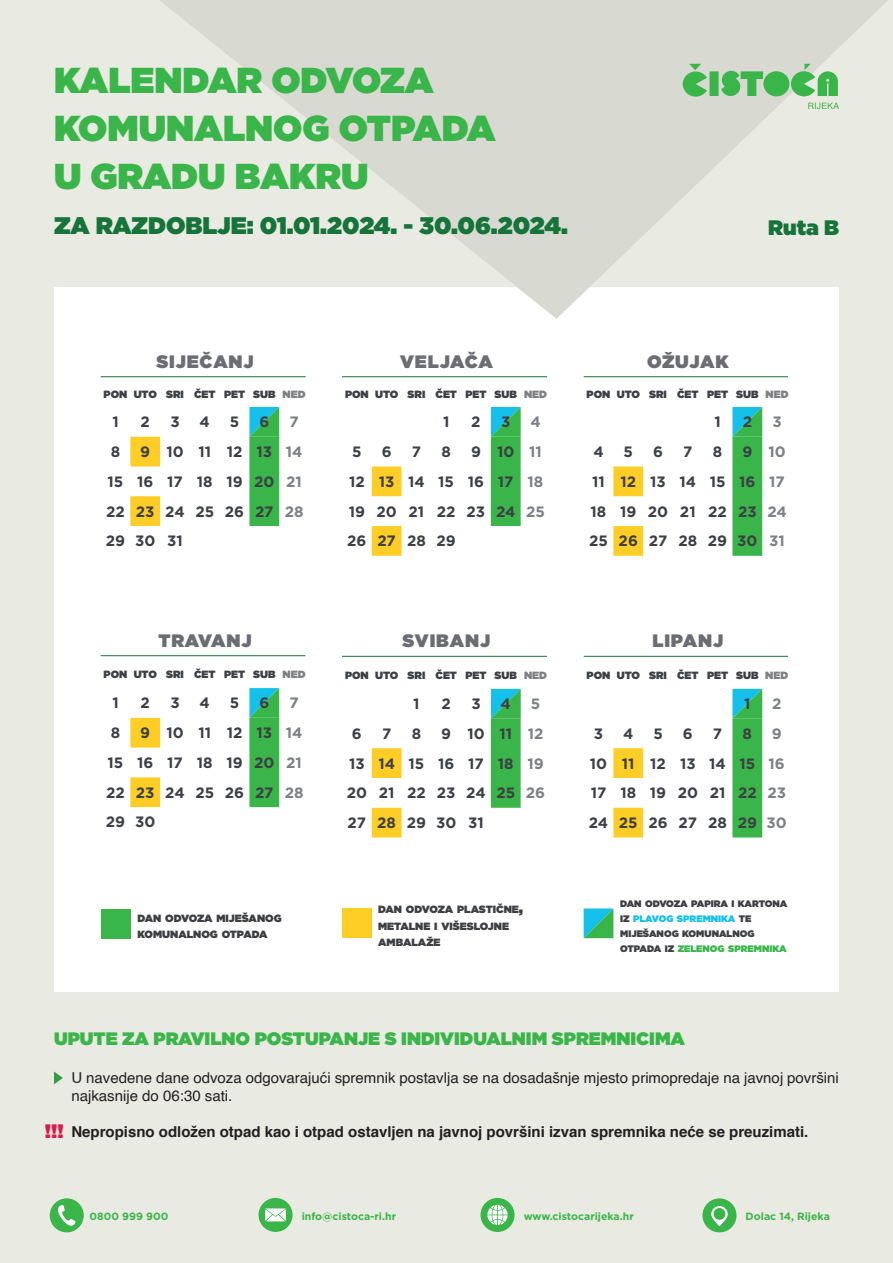
<style>
.page{position:relative;width:893px;height:1263px;background:#e9eae1}
.page>*{position:absolute;margin:0;border:0;box-sizing:border-box;transform-origin:0 0}
.t1{font:900 36px/48px "Gotham";color:#3ab54a}
.t2{font:900 24px "Gotham";color:#16743a}
.t3{font:900 21px "Gotham";color:#16743a}
.t4{font:900 19.5px "Gotham";color:#d91b4d}
.t5{font:900 18px "Gotham";color:#3ab54a}
.t6{font:900 18px "Gotham";letter-spacing:.05em;color:#6b6d73}
.t7{font:700 15px/29.7px "Gotham";color:#3c3f44;text-align:justify}
.t8{font:15px/18px "Helvetica";color:#231f20}
.t9{font:700 15px "Helvetica";color:#231f20}
.t10{font:700 15px "Gotham";color:#7d8184}
.t11{font:900 10.5px "Gotham";color:#3c3f44}
.t12{font:900 10.5px/16.5px "Gotham";color:#3e3f43}
.t13{font:700 10.5px "Gotham";color:#3ab54a}
.t14{font:900 9.45px/15px "Gotham";color:#3e3f43}
.s1{color:#7d8184}
.s2{font-size:15px}
.s3{color:#15c0eb}
.s4{color:#3ab54a}
</style>
<div class="page">
<div style="left:54px;top:287px;width:785px;height:705px;background:#fff"></div>
<div style="left:259px;top:1198px;width:34px;height:34px;background:#3ab54a;border-radius:50%"></div>
<svg style="left:265px;top:1208px;width:21px;height:13px"></svg>
<div style="left:50px;top:1198px;width:34px;height:34px;background:#3ab54a;border-radius:50%"></div>
<svg style="left:58px;top:1205px;width:18px;height:21px"></svg>
<div style="left:480px;top:1198px;width:34px;height:34px;background:#3ab54a;border-radius:50%"></div>
<svg style="left:487px;top:1205px;width:21px;height:20px"></svg>
<div style="left:702px;top:1198px;width:34px;height:34px;background:#3ab54a;border-radius:50%"></div>
<svg style="left:711px;top:1206px;width:17px;height:20px"></svg>
<div style="left:714px;top:1208px;width:11px;height:12px;background:#3ab54a;border-radius:50%"></div>
<svg style="left:160px;top:0;width:728px;height:319px"></svg>
<svg style="left:683px;top:64px;width:155px;height:33px;background:#84c689"></svg>
<svg style="left:808px;top:103px;width:31px;height:6px"></svg>
<svg style="left:54px;top:1071px;width:9px;height:13px"></svg>
<div style="left:101px;top:909px;width:29px;height:29px;background:#3ab54a"></div>
<div style="left:342px;top:908px;width:30px;height:30px;background:#fecd26"></div>
<svg style="left:584px;top:908px;width:29px;height:30px"></svg>
<svg style="left:130px;top:437px;width:30px;height:89px"></svg>
<svg style="left:249px;top:407px;width:30px;height:119px;background:#39b760"></svg>
<hr style="left:101px;top:376px;width:205px;height:1px;background:#16743a">
<svg style="left:130px;top:718px;width:30px;height:89px"></svg>
<svg style="left:249px;top:688px;width:30px;height:119px;background:#39b761"></svg>
<hr style="left:101px;top:655px;width:204px;height:1px;background:#16743a">
<svg style="left:491px;top:407px;width:30px;height:119px;background:#38b760"></svg>
<svg style="left:372px;top:466px;width:30px;height:90px"></svg>
<hr style="left:342px;top:376px;width:205px;height:1px;background:#16743a">
<svg style="left:491px;top:689px;width:30px;height:119px;background:#38b760"></svg>
<svg style="left:372px;top:748px;width:30px;height:89px"></svg>
<hr style="left:342px;top:656px;width:205px;height:1px;background:#16743a">
<svg style="left:732px;top:407px;width:30px;height:149px;background:#3ab75d"></svg>
<svg style="left:613px;top:466px;width:30px;height:90px"></svg>
<hr style="left:584px;top:376px;width:204px;height:1px;background:#16743a">
<svg style="left:732px;top:689px;width:30px;height:148px;background:#3ab75d"></svg>
<svg style="left:613px;top:748px;width:30px;height:89px"></svg>
<hr style="left:584px;top:656px;width:204px;height:1px;background:#16743a">
<h1 class="t1" style="left:54px;top:55px;width:443px">KALENDAR ODVOZA<br>KOMUNALNOG OTPADA<br>U GRADU BAKRU</h1>
<h2 class="t2" style="left:54px;top:208px;width:515px">ZA RAZDOBLJE: 01.01.2024. - 30.06.2024.</h2>
<h3 class="t3" style="left:768px;top:212px;width:72px">Ruta B</h3>
<p class="t6" style="left:156px;top:349px;width:99px">SIJEČANJ</p>
<p class="t11" style="left:104px;top:387px;width:204px">PON UTO SRI ČET PET SUB <span class="s1">NED</span></p>
<p class="t7" style="left:112px;top:407px;width:8px">1</p>
<p class="t7" style="left:141px;top:407px;width:11px">2</p>
<p class="t7" style="left:170px;top:407px;width:11px">3</p>
<p class="t7" style="left:200px;top:407px;width:12px">4</p>
<p class="t7" style="left:230px;top:407px;width:11px">5</p>
<p class="t7" style="left:259px;top:407px;width:11px">6</p>
<p class="t10" style="left:289px;top:413px;width:11px">7</p>
<p class="t7" style="left:111px;top:436px;width:11px">8</p>
<p class="t7" style="left:106px;top:436px;width:199px;text-indent:34px">9 10 11 12 13 <span class="s1">14<br></span>15 16 17 18 19 20 <span class="s1">21<br></span>22 23 24 25 26 27 <span class="s1">28<br></span>29 30 31</p>
<p class="t6" style="left:158px;top:628px;width:95px">TRAVANJ</p>
<p class="t11" style="left:104px;top:667px;width:204px">PON UTO SRI ČET PET SUB <span class="s1">NED</span></p>
<p class="t7" style="left:112px;top:688px;width:8px">1</p>
<p class="t7" style="left:141px;top:688px;width:11px">2</p>
<p class="t7" style="left:170px;top:688px;width:11px">3</p>
<p class="t7" style="left:200px;top:688px;width:12px">4</p>
<p class="t7" style="left:230px;top:688px;width:11px">5</p>
<p class="t7" style="left:259px;top:688px;width:11px">6</p>
<p class="t10" style="left:289px;top:694px;width:11px">7</p>
<p class="t7" style="left:111px;top:718px;width:11px">8</p>
<p class="t7" style="left:106px;top:718px;width:199px;text-indent:34px">9 10 11 12 13 <span class="s1">14<br></span>15 16 17 18 19 20 <span class="s1">21<br></span>22 23 24 25 26 27 <span class="s1">28<br></span>29 30</p>
<p class="t6" style="left:400px;top:349px;width:94px">VELJAČA</p>
<p class="t11" style="left:345px;top:387px;width:204px">PON UTO SRI ČET PET SUB <span class="s1">NED</span></p>
<p class="t7" style="left:443px;top:407px;width:8px">1</p>
<p class="t7" style="left:471px;top:407px;width:11px">2</p>
<p class="t7" style="left:501px;top:407px;width:11px">3</p>
<p class="t10" style="left:530px;top:413px;width:12px">4</p>
<p class="t7" style="left:352px;top:436px;width:11px">5</p>
<p class="t7" style="left:382px;top:436px;width:11px">6</p>
<p class="t7" style="left:412px;top:436px;width:11px">7</p>
<p class="t7" style="left:441px;top:436px;width:11px">8</p>
<p class="t7" style="left:347px;top:436px;width:199px;text-align:left;text-indent:124px">9 10 <span class="s1">11<br></span>12 13 14 15 16 17 <span class="s1">18<br></span>19 20 21 22 23 24 <span class="s1">25<br></span>26 27 28 29</p>
<p class="t6" style="left:403px;top:628px;width:89px">SVIBANJ</p>
<p class="t11" style="left:345px;top:667px;width:204px">PON UTO SRI ČET PET SUB <span class="s1">NED</span></p>
<p class="t7" style="left:413px;top:688px;width:8px">1</p>
<p class="t7" style="left:442px;top:688px;width:11px">2</p>
<p class="t7" style="left:471px;top:688px;width:11px">3</p>
<p class="t7" style="left:501px;top:688px;width:12px">4</p>
<p class="t10" style="left:531px;top:695px;width:11px">5</p>
<p class="t7" style="left:352px;top:718px;width:11px">6</p>
<p class="t7" style="left:382px;top:718px;width:11px">7</p>
<p class="t7" style="left:412px;top:718px;width:11px">8</p>
<p class="t7" style="left:347px;top:718px;width:200px;text-indent:94px">9 10 11 <span class="s1">12<br></span>13 14 15 16 17 18 <span class="s1">19<br></span>20 21 22 23 24 25 <span class="s1">26<br></span>27 28 29 30 31</p>
<p class="t6" style="left:647px;top:349px;width:83px">OŽUJAK</p>
<p class="t11" style="left:587px;top:387px;width:204px">PON UTO SRI ČET PET SUB <span class="s1">NED</span></p>
<p class="t7" style="left:714px;top:407px;width:8px">1</p>
<p class="t7" style="left:743px;top:407px;width:11px">2</p>
<p class="t10" style="left:772px;top:413px;width:11px">3</p>
<p class="t7" style="left:593px;top:436px;width:12px">4</p>
<p class="t7" style="left:624px;top:436px;width:11px">5</p>
<p class="t7" style="left:653px;top:436px;width:11px">6</p>
<p class="t7" style="left:683px;top:436px;width:11px">7</p>
<p class="t7" style="left:713px;top:436px;width:11px">8</p>
<p class="t7" style="left:589px;top:436px;width:199px;text-align:left;text-indent:153px">9 <span class="s1">10<br></span>11 12 13 14 15 16 <span class="s1">17<br></span>18 19 20 21 22 23 <span class="s1">24<br></span>25 26 27 28 29 30 <span class="s1">31</span></p>
<p class="t6" style="left:652px;top:628px;width:72px">LIPANJ</p>
<p class="t11" style="left:587px;top:667px;width:203px">PON UTO SRI ČET PET SUB <span class="s1">NED</span></p>
<p class="t7" style="left:744px;top:688px;width:8px">1</p>
<p class="t10" style="left:772px;top:695px;width:11px">2</p>
<p class="t7" style="left:594px;top:718px;width:11px">3</p>
<p class="t7" style="left:623px;top:718px;width:12px">4</p>
<p class="t7" style="left:653px;top:718px;width:11px">5</p>
<p class="t7" style="left:683px;top:718px;width:11px">6</p>
<p class="t7" style="left:713px;top:718px;width:11px">7</p>
<p class="t7" style="left:743px;top:718px;width:11px">8</p>
<p class="t7" style="left:589px;top:718px;width:200px;text-align:left;text-indent:183px"><span class="s1">9<br></span>10 11 12 13 14 15 <span class="s1">16<br></span>17 18 19 20 21 22 <span class="s1">23<br></span>24 25 26 27 28 29 <span class="s1">30</span></p>
<p class="t12" style="left:138px;top:909px;width:146px">DAN ODVOZA MIJEŠANOG<br>KOMUNALNOG OTPADA</p>
<p class="t12" style="left:378px;top:901px;width:146px">DAN ODVOZA PLASTIČNE<span class="s2">,<br></span>METALNE I VIŠESLOJNE<br>AMBALAŽE</p>
<p class="t14" style="left:620px;top:895px;width:169px">DAN ODVOZA PAPIRA I KARTONA<br>IZ <span class="s3">PLAVOG SPREMNIKA</span> TE<br>MIJEŠANOG KOMUNALNOG<br>OTPADA IZ <span class="s4">ZELENOG SPREMNIKA</span></p>
<p class="t5" style="left:54px;top:1025px;width:632px">UPUTE ZA PRAVILNO POSTUPANJE S INDIVIDUALNIM SPREMNICIMA</p>
<h3 class="t4" style="left:45px;top:1117px;width:20px">!!!</h3>
<p class="t8" style="left:71px;top:1069px;width:769px">U navedene dane odvoza odgovarajući spremnik postavlja se na dosadašnje mjesto primopredaje na javnoj površini najkasnije do 06:30 sati.</p>
<p class="t9" style="left:71px;top:1120px;width:738px">Nepropisno odložen otpad kao i otpad ostavljen na javnoj površini izvan spremnika neće se preuzimati.</p>
<p class="t13" style="left:90px;top:1210px;width:81px">0800 999 900</p>
<p class="t13" style="left:302px;top:1210px;width:96px">info@cistoca-ri.hr</p>
<p class="t13" style="left:524px;top:1210px;width:112px">www.cistocarijeka.hr</p>
<p class="t13" style="left:746px;top:1210px;width:86px">Dolac 14, Rijeka</p>
</div>
